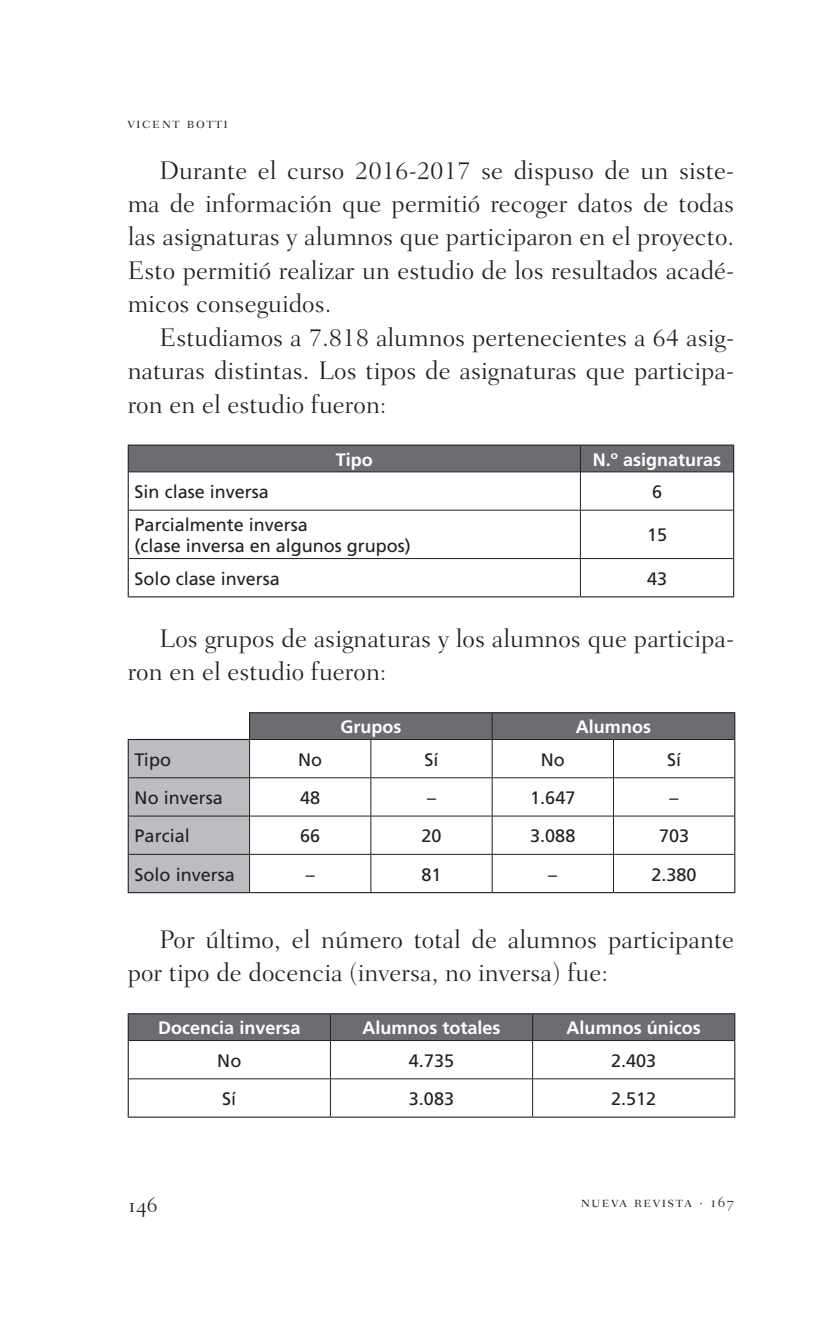
<style>
.page{position:relative;width:830px;height:1340px;background:#fff}
.page>*{position:absolute;margin:0;border:0;box-sizing:border-box;transform-origin:0 0}
.t1{font:300 25.88px/33.5px "Fairfield";color:#231f20;text-align:justify}
.t2{font:22.5px "Fairfield Light SC";color:#231f20}
.t3{font:18px/21.6px "Frutiger";color:#231f20}
.t4{font:700 18px "Frutiger";color:#fff}
.t5{font:15.75px "Fairfield Light SC";letter-spacing:.1em;color:#231f20}
</style>
<div class="page">
<hr style="left:128px;top:444px;width:452px;height:1px;background:#231f20">
<hr style="left:580px;top:444px;width:153px;height:1px;background:#231f20">
<hr style="left:128px;top:472px;width:1px;height:38px;background:#231f20">
<hr style="left:732px;top:472px;width:1px;height:38px;background:#231f20">
<hr style="left:128px;top:510px;width:1px;height:48px;background:#231f20">
<hr style="left:732px;top:510px;width:1px;height:48px;background:#231f20">
<hr style="left:128px;top:558px;width:1px;height:38px;background:#231f20">
<hr style="left:732px;top:558px;width:1px;height:38px;background:#231f20">
<hr style="left:128px;top:596px;width:452px;height:1px;background:#231f20">
<hr style="left:580px;top:596px;width:153px;height:1px;background:#231f20">
<div style="left:128px;top:445px;width:605px;height:27px;background:#6c6d70"></div>
<hr style="left:129px;top:471px;width:451px;height:1px;background:#231f20">
<hr style="left:580px;top:471px;width:152px;height:1px;background:#231f20">
<hr style="left:579px;top:472px;width:1px;height:38px;background:#231f20">
<hr style="left:129px;top:510px;width:451px;height:1px;background:#231f20">
<hr style="left:580px;top:510px;width:152px;height:1px;background:#231f20">
<hr style="left:579px;top:510px;width:1px;height:48px;background:#231f20">
<hr style="left:129px;top:558px;width:451px;height:1px;background:#231f20">
<hr style="left:580px;top:558px;width:152px;height:1px;background:#231f20">
<hr style="left:579px;top:559px;width:1px;height:37px;background:#231f20">
<hr style="left:613px;top:712px;width:122px;height:1px;background:#231f20">
<hr style="left:733px;top:713px;width:2px;height:26px;background:#231f20">
<hr style="left:733px;top:739px;width:2px;height:38px;background:#231f20">
<hr style="left:733px;top:777px;width:2px;height:39px;background:#231f20">
<hr style="left:733px;top:816px;width:2px;height:38px;background:#231f20">
<hr style="left:733px;top:854px;width:2px;height:38px;background:#231f20">
<hr style="left:128px;top:892px;width:121px;height:1px;background:#231f20">
<hr style="left:249px;top:892px;width:121px;height:1px;background:#231f20">
<hr style="left:370px;top:892px;width:122px;height:1px;background:#231f20">
<hr style="left:492px;top:892px;width:121px;height:1px;background:#231f20">
<hr style="left:613px;top:892px;width:122px;height:1px;background:#231f20">
<svg style="left:128px;top:712px;width:606px;height:180px"></svg>
<hr style="left:128px;top:739px;width:122px;height:1px;background:#231f20">
<hr style="left:532px;top:1013px;width:203px;height:1px;background:#231f20">
<hr style="left:733px;top:1014px;width:2px;height:26px;background:#231f20">
<hr style="left:128px;top:1040px;width:1px;height:38px;background:#231f20">
<hr style="left:733px;top:1040px;width:2px;height:38px;background:#231f20">
<hr style="left:128px;top:1078px;width:1px;height:38px;background:#231f20">
<hr style="left:733px;top:1078px;width:2px;height:38px;background:#231f20">
<hr style="left:128px;top:1116px;width:202px;height:1px;background:#231f20">
<hr style="left:330px;top:1116px;width:202px;height:1px;background:#231f20">
<hr style="left:532px;top:1116px;width:203px;height:1px;background:#231f20">
<svg style="left:128px;top:1013px;width:606px;height:27px;background:#69696c"></svg>
<hr style="left:129px;top:1040px;width:201px;height:1px;background:#231f20">
<hr style="left:330px;top:1040px;width:202px;height:1px;background:#231f20">
<hr style="left:330px;top:1040px;width:1px;height:38px;background:#231f20">
<hr style="left:532px;top:1040px;width:201px;height:1px;background:#231f20">
<hr style="left:532px;top:1040px;width:1px;height:38px;background:#231f20">
<hr style="left:129px;top:1078px;width:201px;height:1px;background:#231f20">
<hr style="left:330px;top:1078px;width:202px;height:1px;background:#231f20">
<hr style="left:330px;top:1079px;width:1px;height:37px;background:#231f20">
<hr style="left:532px;top:1078px;width:201px;height:1px;background:#231f20">
<hr style="left:532px;top:1079px;width:1px;height:37px;background:#231f20">
<p class="t5" style="left:128px;top:114px;width:102px">vicent botti</p>
<p class="t1" style="left:128px;top:153px;width:607px;text-indent:32px">Durante el curso 2016-2017 se dispuso de un siste&shy;ma de información que permitió recoger datos de todas las asignaturas y alumnos que participaron en el proyecto.<br>Esto permitió realizar un estudio de los resultados acadé&shy;micos conseguidos.</p>
<p class="t1" style="left:128px;top:320px;width:607px;text-indent:32px">Estudiamos a 7.818 alumnos pertenecientes a 64 asig&shy;naturas distintas. Los tipos de asignaturas que participa&shy;ron en el estudio fueron:</p>
<p class="t4" style="left:335px;top:448px;width:39px">Tipo</p>
<p class="t4" style="left:592px;top:448px;width:130px">N.º asignaturas</p>
<p class="t3" style="left:135px;top:481px;width:136px">Sin clase inversa</p>
<p class="t3" style="left:651px;top:481px;width:12px">6</p>
<p class="t3" style="left:135px;top:513px;width:278px">Parcialmente inversa<br>(clase inversa en algunos grupos)</p>
<p class="t3" style="left:646px;top:524px;width:22px">15</p>
<p class="t3" style="left:135px;top:567px;width:147px">Solo clase inversa</p>
<p class="t3" style="left:646px;top:567px;width:22px">43</p>
<p class="t1" style="left:128px;top:621px;width:607px;text-indent:32px">Los grupos de asignaturas y los alumnos que participa&shy;ron en el estudio fueron:</p>
<p class="t4" style="left:340px;top:716px;width:62px">Grupos</p>
<p class="t4" style="left:575px;top:716px;width:76px">Alumnos</p>
<p class="t3" style="left:135px;top:748px;width:38px">Tipo</p>
<p class="t3" style="left:298px;top:748px;width:25px">No</p>
<p class="t3" style="left:424px;top:748px;width:16px">Sí</p>
<p class="t3" style="left:540px;top:748px;width:25px">No</p>
<p class="t3" style="left:666px;top:748px;width:16px">Sí</p>
<p class="t3" style="left:135px;top:786px;width:90px">No inversa</p>
<p class="t3" style="left:300px;top:786px;width:22px">48</p>
<p class="t3" style="left:427px;top:786px;width:10px">–</p>
<p class="t3" style="left:530px;top:786px;width:47px">1.647</p>
<p class="t3" style="left:669px;top:786px;width:10px">–</p>
<p class="t3" style="left:135px;top:825px;width:57px">Parcial</p>
<p class="t3" style="left:300px;top:825px;width:22px">66</p>
<p class="t3" style="left:421px;top:825px;width:22px">20</p>
<p class="t3" style="left:530px;top:825px;width:47px">3.088</p>
<p class="t3" style="left:658px;top:825px;width:32px">703</p>
<p class="t3" style="left:134px;top:863px;width:102px">Solo inversa</p>
<p class="t3" style="left:305px;top:863px;width:10px">–</p>
<p class="t3" style="left:421px;top:863px;width:22px">81</p>
<p class="t3" style="left:548px;top:863px;width:10px">–</p>
<p class="t3" style="left:651px;top:863px;width:47px">2.380</p>
<p class="t1" style="left:128px;top:922px;width:607px;text-indent:32px">Por último, el número total de alumnos participante por tipo de docencia (inversa, no inversa) fue:</p>
<p class="t4" style="left:158px;top:1017px;width:144px">Docencia inversa</p>
<p class="t4" style="left:362px;top:1017px;width:140px">Alumnos totales</p>
<p class="t4" style="left:566px;top:1017px;width:135px">Alumnos únicos</p>
<p class="t3" style="left:217px;top:1049px;width:25px">No</p>
<p class="t3" style="left:409px;top:1049px;width:47px">4.735</p>
<p class="t3" style="left:611px;top:1049px;width:47px">2.403</p>
<p class="t3" style="left:222px;top:1087px;width:16px">Sí</p>
<p class="t3" style="left:409px;top:1087px;width:47px">3.083</p>
<p class="t3" style="left:610px;top:1087px;width:47px">2.512</p>
<p class="t2" style="left:128px;top:1193px;width:31px">146</p>
<p class="t5" style="left:580px;top:1193px;width:155px">nueva revista · 167</p>
</div>
